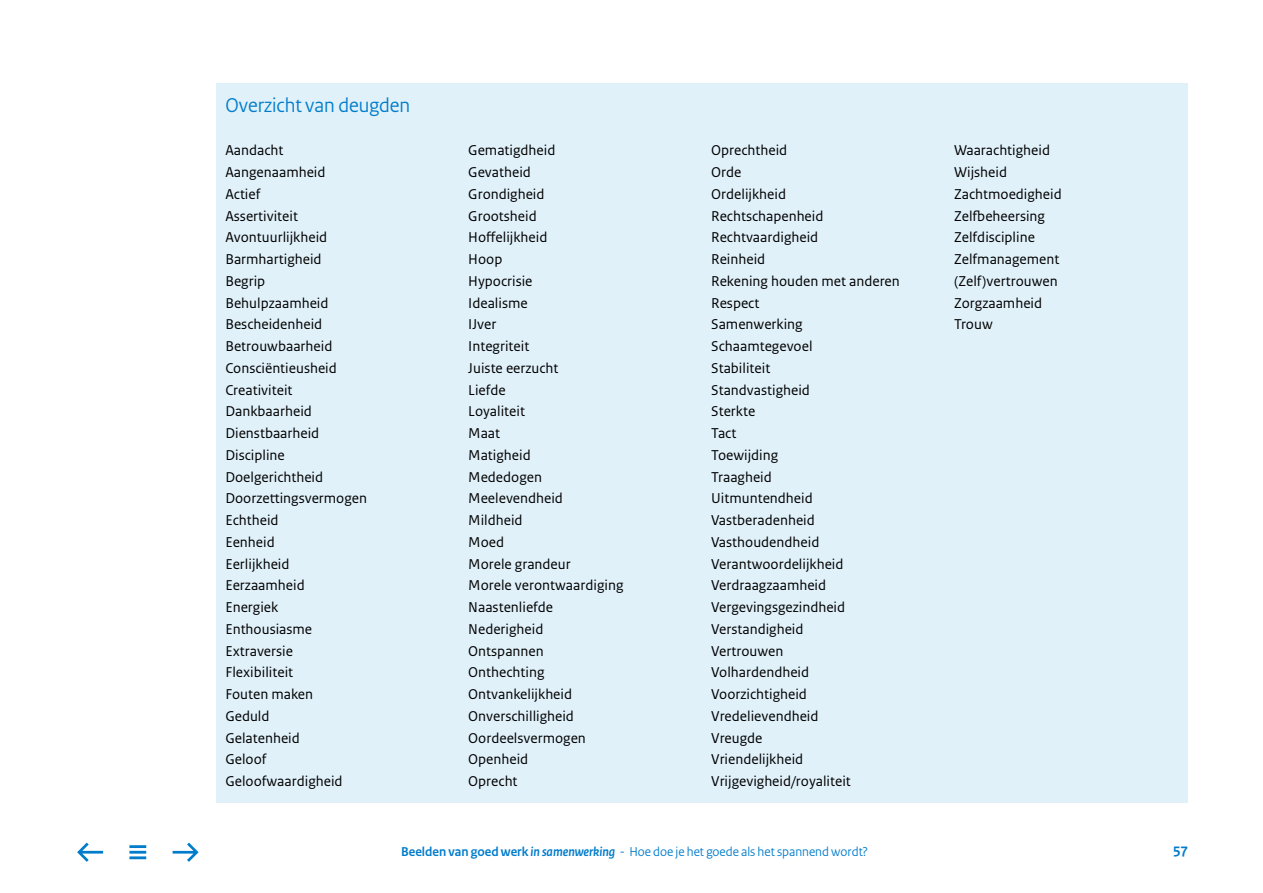
<style>
.page{position:relative;width:1263px;height:893px;background:#fff}
.page>*{position:absolute;margin:0;border:0;box-sizing:border-box;transform-origin:0 0}
.t1{font:21px "Rijksoverheid Sans Heading";color:#007ccb}
.t2{font:15px/21.8px "Rijksoverheid Sans Text";color:#000}
.t3{font:700 15px "Rijksoverheid Sans Text";color:#007ccb}
.t4{font:13.5px "Rijksoverheid Sans Heading";color:#007ccb}
.s1{font-weight:700}
.s2{font-weight:700;font-style:italic}
</style>
<div class="page">
<div style="left:216px;top:84px;width:972px;height:719px;background:#e0f1fa"></div>
<svg style="left:77px;top:842px;width:26px;height:20px"></svg>
<svg style="left:173px;top:842px;width:26px;height:20px"></svg>
<hr style="left:129px;top:851px;width:17px;height:3px;background:#007ccb">
<hr style="left:129px;top:845px;width:17px;height:3px;background:#007ccb">
<hr style="left:129px;top:856px;width:17px;height:3px;background:#007ccb">
<h1 class="t1" style="left:225px;top:93px;width:186px">Overzicht van deugden</h1>
<p class="t2" style="left:225px;top:140px;width:143px">Aandacht<br>Aangenaamheid<br>Actief<br>Assertiviteit<br>Avontuurlijkheid<br>Barmhartigheid<br>Begrip<br>Behulpzaamheid<br>Bescheidenheid<br>Betrouwbaarheid<br>Consciëntieusheid<br>Creativiteit<br>Dankbaarheid<br>Dienstbaarheid<br>Discipline<br>Doelgerichtheid<br>Doorzettingsvermogen<br>Echtheid<br>Eenheid<br>Eerlijkheid<br>Eerzaamheid<br>Energiek<br>Enthousiasme<br>Extraversie<br>Flexibiliteit<br>Fouten maken<br>Geduld<br>Gelatenheid<br>Geloof<br>Geloofwaardigheid</p>
<p class="t2" style="left:468px;top:140px;width:157px">Gematigdheid<br>Gevatheid<br>Grondigheid<br>Grootsheid<br>Hoffelijkheid<br>Hoop<br>Hypocrisie<br>Idealisme<br>IJver<br>Integriteit<br>Juiste eerzucht<br>Liefde<br>Loyaliteit<br>Maat<br>Matigheid<br>Mededogen<br>Meelevendheid<br>Mildheid<br>Moed<br>Morele grandeur<br>Morele verontwaardiging<br>Naastenliefde<br>Nederigheid<br>Ontspannen<br>Onthechting<br>Ontvankelijkheid<br>Onverschilligheid<br>Oordeelsvermogen<br>Openheid<br>Oprecht</p>
<p class="t2" style="left:711px;top:140px;width:190px">Oprechtheid<br>Orde<br>Ordelijkheid<br>Rechtschapenheid<br>Rechtvaardigheid<br>Reinheid<br>Rekening houden met anderen<br>Respect<br>Samenwerking<br>Schaamtegevoel<br>Stabiliteit<br>Standvastigheid<br>Sterkte<br>Tact<br>Toewijding<br>Traagheid<br>Uitmuntendheid<br>Vastberadenheid<br>Vasthoudendheid<br>Verantwoordelijkheid<br>Verdraagzaamheid<br>Vergevingsgezindheid<br>Verstandigheid<br>Vertrouwen<br>Volhardendheid<br>Voorzichtigheid<br>Vredelievendheid<br>Vreugde<br>Vriendelijkheid<br>Vrijgevigheid/royaliteit</p>
<p class="t2" style="left:954px;top:140px;width:109px">Waarachtigheid<br>Wijsheid<br>Zachtmoedigheid<br>Zelfbeheersing<br>Zelfdiscipline<br>Zelfmanagement (Zelf)vertrouwen<br>Zorgzaamheid<br>Trouw</p>
<p class="t4" style="left:401px;top:844px;width:468px"><span class="s1">Beelden van goed werk</span> <span class="s2">in samenwerking</span> - Hoe doe je het goede als het spannend wordt?</p>
<p class="t3" style="left:1173px;top:841px;width:16px">57</p>
</div>
